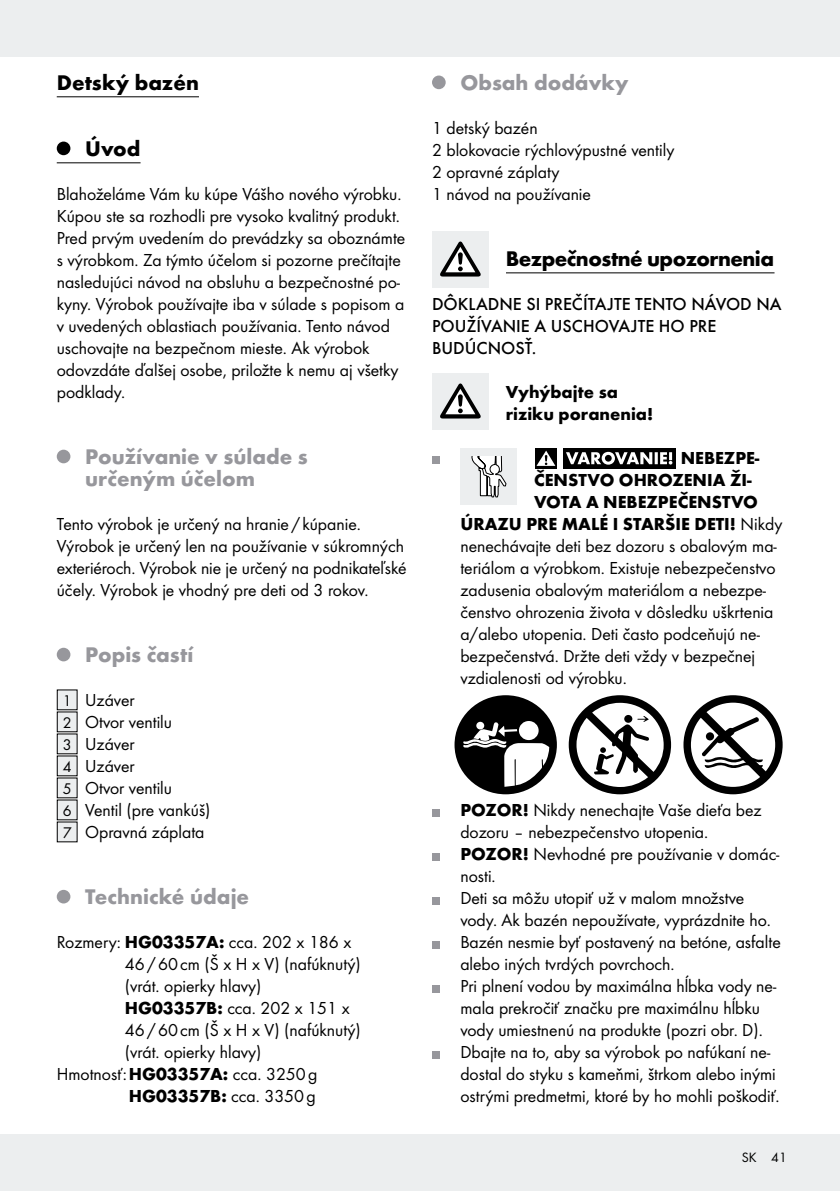
<style>
.page{position:relative;width:840px;height:1191px;background:#fff}
.page>*{position:absolute;margin:0;border:0;box-sizing:border-box;transform-origin:0 0}
.t1{font:700 22px/22px "Futura";color:#97979c}
.t2{font:700 22px "Futura";letter-spacing:-.025em;color:#000}
.t3{font:700 22px "Futura";color:#000}
.t4{font:18px/22px "Futura Boo";color:#000}
.t5{font:700 18px/22px "Futura";color:#000}
.t6{font:500 18px/22px "Futura";color:#000}
.t7{font:14px "Futura Boo";color:#000}
.s1{font-size:16px}
.s2{font-family:"Futura";font-weight:700}
.s3{font-family:"Futura Boo";font-weight:400}
</style>
<div class="page">
<div style="left:0;top:1134px;width:839px;height:57px;background:#eceeef"></div>
<div style="left:0;top:0;width:839px;height:57px;background:#eceeef"></div>
<hr style="left:57px;top:96px;width:142px;height:1px;background:#000">
<hr style="left:57px;top:162px;width:83px;height:1px;background:#000">
<div style="left:57px;top:142px;width:13px;height:13px;background:#000;border-radius:50%"></div>
<div style="left:57px;top:450px;width:13px;height:13px;background:#97979c;border-radius:50%"></div>
<div style="left:57px;top:648px;width:13px;height:13px;background:#97979c;border-radius:50%"></div>
<div style="left:57px;top:690px;width:20px;height:20px;background:#eceeef"></div>
<div style="left:57px;top:712px;width:20px;height:20px;background:#eceeef"></div>
<div style="left:57px;top:734px;width:20px;height:20px;background:#eceeef"></div>
<div style="left:57px;top:756px;width:20px;height:20px;background:#eceeef"></div>
<div style="left:57px;top:778px;width:20px;height:20px;background:#eceeef"></div>
<div style="left:57px;top:800px;width:20px;height:20px;background:#eceeef"></div>
<div style="left:57px;top:822px;width:20px;height:20px;background:#eceeef"></div>
<div style="left:57px;top:890px;width:13px;height:13px;background:#97979c;border-radius:50%"></div>
<hr style="left:432px;top:272px;width:342px;height:1px;background:#000">
<div style="left:432px;top:76px;width:13px;height:13px;background:#97979c;border-radius:50%"></div>
<div style="left:488px;top:231px;width:17px;height:56px;background:#fff"></div>
<div style="left:432px;top:231px;width:56px;height:56px;background:#eceeef"></div>
<svg style="left:440px;top:241px;width:40px;height:35px"></svg>
<div style="left:432px;top:373px;width:56px;height:56px;background:#eceeef"></div>
<svg style="left:440px;top:383px;width:40px;height:35px"></svg>
<div style="left:432px;top:456px;width:7px;height:8px;background:#97979c"></div>
<div style="left:460px;top:448px;width:57px;height:57px;background:#eceeef"></div>
<svg style="left:471px;top:456px;width:35px;height:41px"></svg>
<div style="left:563px;top:448px;width:112px;height:20px;background:#000"></div>
<div style="left:535px;top:448px;width:21px;height:20px;background:#000"></div>
<svg style="left:536px;top:450px;width:19px;height:16px"></svg>
<svg style="left:566px;top:452px;width:106px;height:12px"></svg>
<svg style="left:683px;top:695px;width:99px;height:99px"></svg>
<div style="left:454px;top:695px;width:102px;height:99px;background:#000;border-radius:50%"></div>
<svg style="left:463px;top:721px;width:86px;height:66px"></svg>
<svg style="left:568px;top:695px;width:102px;height:99px"></svg>
<div style="left:432px;top:808px;width:7px;height:8px;background:#97979c"></div>
<div style="left:432px;top:852px;width:7px;height:8px;background:#97979c"></div>
<div style="left:432px;top:896px;width:7px;height:8px;background:#97979c"></div>
<div style="left:432px;top:940px;width:7px;height:8px;background:#97979c"></div>
<div style="left:432px;top:984px;width:7px;height:8px;background:#97979c"></div>
<div style="left:432px;top:1050px;width:7px;height:8px;background:#97979c"></div>
<p class="t3" style="left:57px;top:69px;width:144px">Detský bazén</p>
<p class="t2" style="left:85px;top:135px;width:57px">Úvod</p>
<p class="t4" style="left:57px;top:183px;width:350px">Blahoželáme Vám ku kúpe Vášho nového výrobku.<br>Kúpou ste sa rozhodli pre vysoko kvalitný produkt.<br>Pred prvým uvedením do prevádzky sa oboznámte s výrobkom. Za týmto účelom si pozorne prečítajte nasledujúci návod na obsluhu a bezpečnostné po&shy;kyny. Výrobok používajte iba v súlade s popisom a v uvedených oblastiach používania. Tento návod uschovajte na bezpečnom mieste. Ak výrobok odovzdáte ďalšej osobe, priložte k nemu aj všetky podklady.</p>
<p class="t1" style="left:85px;top:445px;width:224px">Používanie v súlade s určeným účelom</p>
<p class="t4" style="left:57px;top:513px;width:351px">Tento výrobok je určený na hranie / kúpanie.<br>Výrobok je určený len na používanie v súkromných exteriéroch. Výrobok nie je určený na podnikateľské účely. Výrobok je vhodný pre deti od 3 rokov.</p>
<p class="t1" style="left:85px;top:643px;width:110px">Popis častí</p>
<p class="t4" style="left:63px;top:689px;width:149px"><span class="s1">1</span> Uzáver<br><span class="s1">2</span> Otvor ventilu<br><span class="s1">3</span> Uzáver<br><span class="s1">4</span> Uzáver<br><span class="s1">5</span> Otvor ventilu<br><span class="s1">6</span> Ventil (pre vankúš)<br><span class="s1">7</span> Opravná záplata</p>
<p class="t1" style="left:85px;top:885px;width:165px">Technické údaje</p>
<p class="t4" style="left:57px;top:931px;width:296px">Rozmery: <span class="s2">HG03357A:</span> cca. 202 x 186 x</p>
<p class="t4" style="left:125px;top:953px;width:237px">46/60cm (Š x H x V) (nafúknutý)</p>
<p class="t4" style="left:125px;top:975px;width:138px">(vrát. opierky hlavy)</p>
<p class="t4" style="left:125px;top:997px;width:226px"><span class="s2">HG03357B:</span> cca. 202 x 151 x</p>
<p class="t4" style="left:125px;top:1019px;width:237px">46/60cm (Š x H x V) (nafúknutý)</p>
<p class="t4" style="left:125px;top:1041px;width:138px">(vrát. opierky hlavy)</p>
<p class="t4" style="left:57px;top:1063px;width:262px">Hmotnosť:<span class="s2">HG03357A:</span> cca. 3250g</p>
<p class="t5" style="left:129px;top:1085px;width:188px">HG03357B: <span class="s3">cca. 3350g</span></p>
<p class="t1" style="left:460px;top:71px;width:169px">Obsah dodávky</p>
<p class="t4" style="left:432px;top:117px;width:244px">1 detský bazén<br>2 blokovacie rýchlovýpustné ventily<br>2 opravné záplaty<br>1 návod na používanie</p>
<p class="t2" style="left:505px;top:245px;width:269px">Bezpečnostné upozornenia</p>
<p class="t6" style="left:432px;top:293px;width:351px">DÔKLADNE SI PREČÍTAJTE TENTO NÁVOD NA<br>POUŽÍVANIE A USCHOVAJTE HO PRE<br>BUDÚCNOSŤ.</p>
<p class="t5" style="left:505px;top:381px;width:149px">Vyhýbajte sa riziku poranenia!</p>
<p class="t5" style="left:680px;top:447px;width:80px">NEBEZPE-</p>
<p class="t5" style="left:534px;top:469px;width:219px">ČENSTVO OHROZENIA ŽI-</p>
<p class="t5" style="left:534px;top:491px;width:225px">VOTA A NEBEZPEČENSTVO</p>
<p class="t5" style="left:460px;top:513px;width:323px">ÚRAZU PRE MALÉ I STARŠIE DETI! <span class="s3">Nikdy</span></p>
<p class="t4" style="left:460px;top:535px;width:318px">nenechávajte deti bez dozoru s obalovým ma&shy;teriálom a výrobkom. Existuje nebezpečenstvo zadusenia obalovým materiálom a nebezpe&shy;čenstvo ohrozenia života v dôsledku uškrtenia a/alebo utopenia. Deti často podceňujú ne&shy;bezpečenstvá. Držte deti vždy v bezpečnej vzdialenosti od výrobku.</p>
<p class="t4" style="left:460px;top:799px;width:322px"><span class="s2">POZOR!</span> Nikdy nenechajte Vaše dieťa bez dozoru – nebezpečenstvo utopenia.<br><span class="s2">POZOR!</span> Nevhodné pre používanie v domác&shy;nosti.<br>Deti sa môžu utopiť už v malom množstve vody. Ak bazén nepoužívate, vyprázdnite ho.<br>Bazén nesmie byť postavený na betóne, asfalte alebo iných tvrdých povrchoch.<br>Pri plnení vodou by maximálna hĺbka vody ne&shy;mala prekročiť značku pre maximálnu hĺbku vody umiestnenú na produkte (pozri obr. D).<br>Dbajte na to, aby sa výrobok po nafúkaní ne&shy;dostal do styku s kameňmi, štrkom alebo inými ostrými predmetmi, ktoré by ho mohli poškodiť.</p>
<p class="t7" style="left:741px;top:1149px;width:46px">SK 41</p>
</div>
